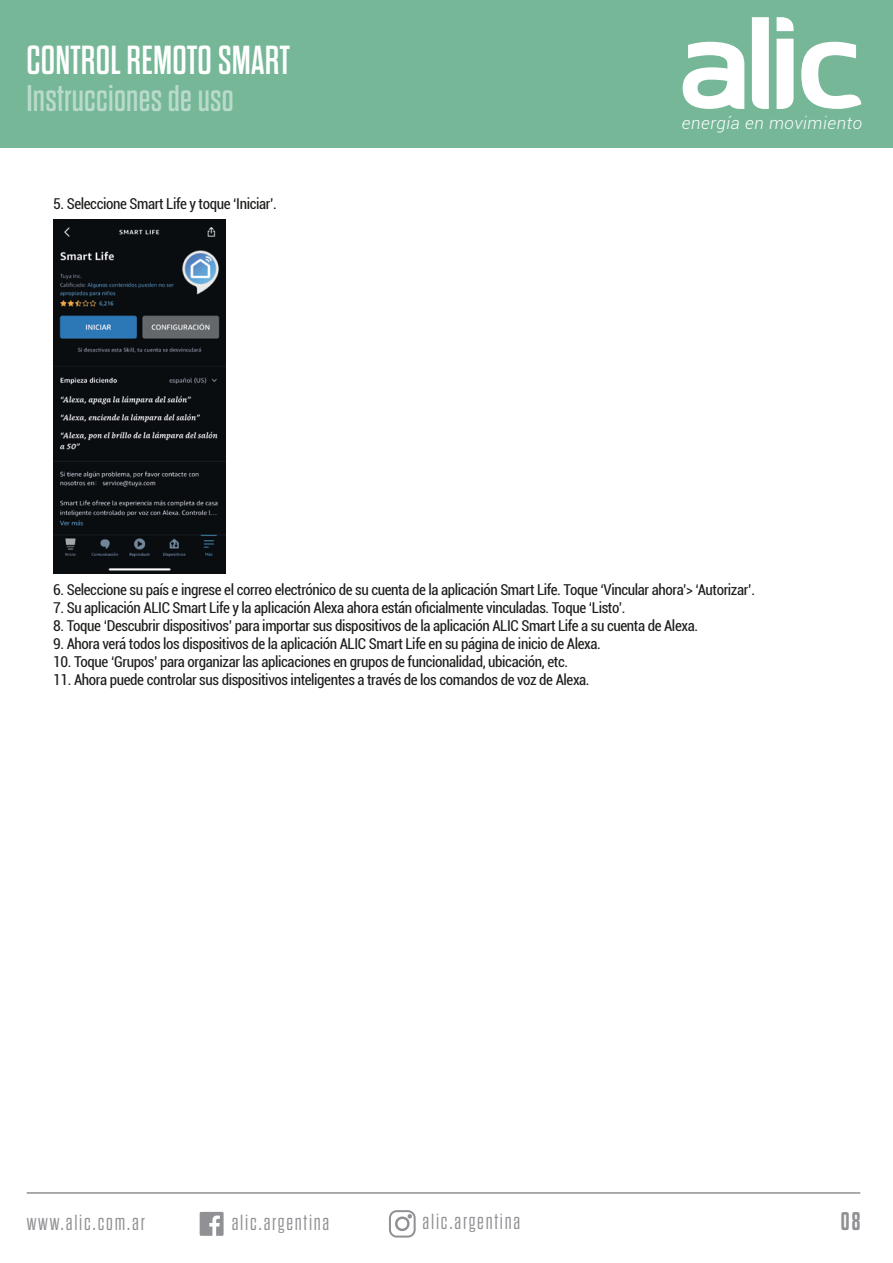
<style>
.page{position:relative;width:893px;height:1263px;background:#fff}
.page>*{position:absolute;margin:0;border:0;box-sizing:border-box;transform-origin:0 0}
.t1{font:40.5px "Dharma Gothic E";letter-spacing:.005em;color:#fff}
.t2{font:37.2px "Dharma Gothic E";letter-spacing:.01em;color:rgb(255 255 255/.5)}
.t3{font:700 25.5px "Dharma Gothic E";color:#8f9194}
.t4{font:300 21.9px "Dharma Gothic E";letter-spacing:.08em;color:#8f9194}
.t5{font:italic 300 16.95px "Roboto";letter-spacing:.035em;color:#fff}
.t6{font:condensed 15px "Roboto";letter-spacing:-.025em;color:#1d1d1b}
</style>
<div class="page">
<div style="left:0;top:0;width:893px;height:148px;background:#75b796"></div>
<svg style="left:683px;top:42px;width:61px;height:67px"></svg>
<svg style="left:777px;top:17px;width:16px;height:14px"></svg>
<svg style="left:777px;top:39px;width:16px;height:70px"></svg>
<svg style="left:752px;top:17px;width:17px;height:92px"></svg>
<svg style="left:801px;top:42px;width:60px;height:67px"></svg>
<svg style="left:200px;top:1212px;width:24px;height:24px"></svg>
<hr style="left:27px;top:1192px;width:833px;height:2px;background:#8f9194">
<div style="left:389px;top:1210px;width:27px;height:27px;border:2px solid #8f9194;border-radius:7px"></div>
<div style="left:395px;top:1216px;width:15px;height:15px;border:2px solid #8f9194;border-radius:50%"></div>
<svg style="left:408px;top:1214px;width:4px;height:4px"></svg>
<img style="left:54px;top:219px;width:171px;height:354px">
<h1 class="t1" style="left:26px;top:40px;width:265px">CONTROL REMOTO SMART</h1>
<h2 class="t2" style="left:26px;top:80px;width:209px">Instrucciones de uso</h2>
<p class="t6" style="left:53px;top:194px;width:225px">5. Seleccione Smart Life y toque ‘Iniciar’.</p>
<p class="t5" style="left:682px;top:111px;width:182px">energía en movimiento</p>
<p class="t6" style="left:53px;top:579px;width:703px">6. Seleccione su país e ingrese el correo electrónico de su cuenta de la aplicación Smart Life. Toque ‘Vincular ahora’&gt; ‘Autorizar’.</p>
<p class="t6" style="left:53px;top:597px;width:574px">7. Su aplicación ALIC Smart Life y la aplicación Alexa ahora están oficialmente vinculadas. Toque ‘Listo’.</p>
<p class="t6" style="left:53px;top:615px;width:646px">8. Toque ‘Descubrir dispositivos’ para importar sus dispositivos de la aplicación ALIC Smart Life a su cuenta de Alexa.</p>
<p class="t6" style="left:53px;top:633px;width:549px">9. Ahora verá todos los dispositivos de la aplicación ALIC Smart Life en su página de inicio de Alexa.</p>
<p class="t6" style="left:53px;top:651px;width:516px">10. Toque ‘Grupos’ para organizar las aplicaciones en grupos de funcionalidad, ubicación, etc.</p>
<p class="t6" style="left:53px;top:669px;width:538px">11. Ahora puede controlar sus dispositivos inteligentes a través de los comandos de voz de Alexa.</p>
<h3 class="t4" style="left:27px;top:1211px;width:120px">www.alic.com.ar</h3>
<h3 class="t4" style="left:232px;top:1211px;width:99px">alic.argentina</h3>
<h3 class="t4" style="left:423px;top:1211px;width:99px">alic.argentina</h3>
<h3 class="t3" style="left:841px;top:1208px;width:21px">08</h3>
</div>
